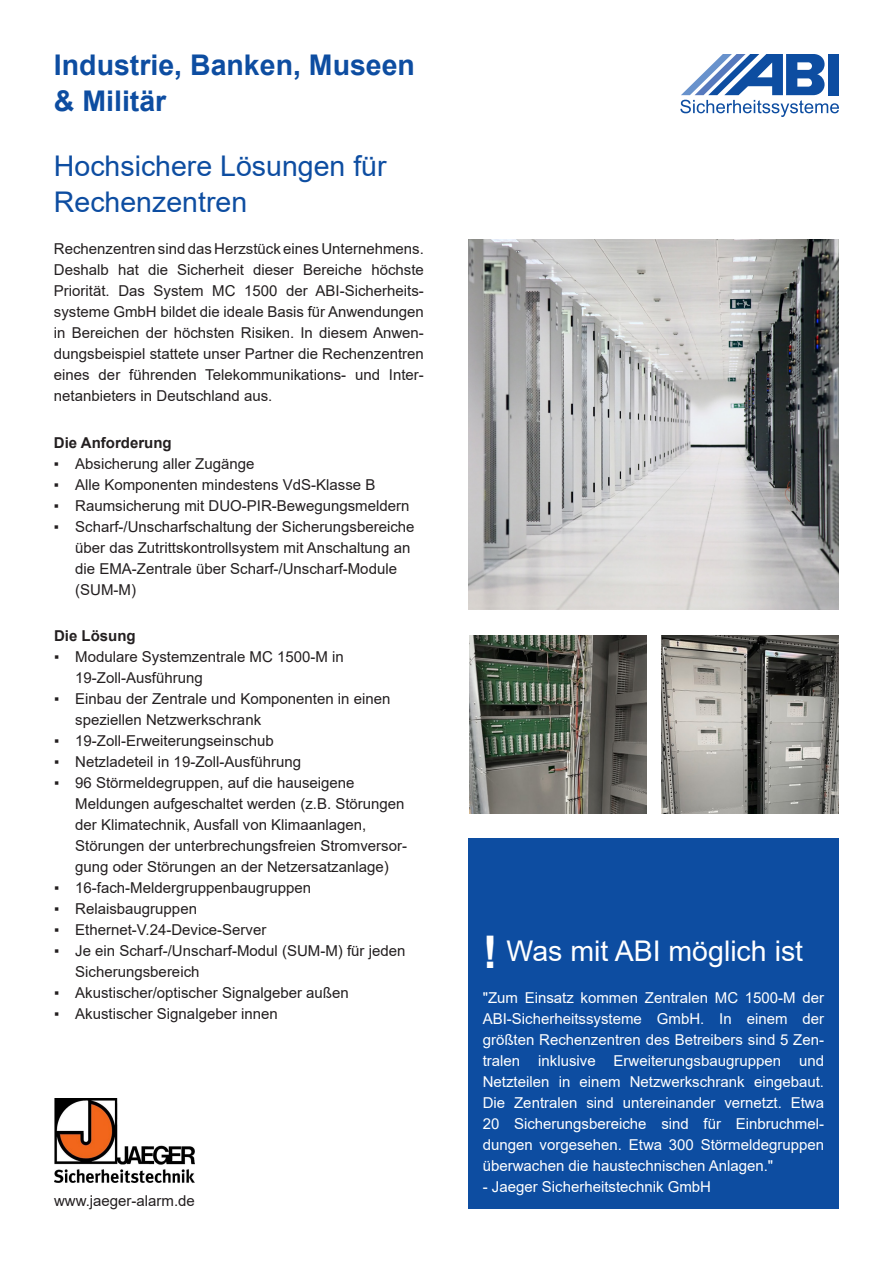
<style>
.page{position:relative;width:893px;height:1263px;background:#fff}
.page>*{position:absolute;margin:0;border:0;box-sizing:border-box;transform-origin:0 0}
.t1{font:700 45px "Arial";color:#fff}
.t2{font:28.5px/36px "Arial";color:#0d4da1}
.t3{font:700 28.5px/36px "Arial";color:#0d4da1}
.t4{font:28.5px "Arial";color:#fff}
.t5{font:15px/21px "Arial";color:#231f20}
.t6{font:15px/21px "Arial";color:#fff;text-align:justify}
.t7{font:700 15px "Arial";color:#231f20}
</style>
<div class="page">
<div style="left:469px;top:839px;width:370px;height:370px;background:#0d4da1"></div>
<svg style="left:680px;top:54px;width:159px;height:63px"></svg>
<img style="left:469px;top:636px;width:177px;height:177px">
<img style="left:661px;top:636px;width:178px;height:177px">
<img style="left:469px;top:239px;width:370px;height:370px">
<img style="left:54px;top:1098px;width:141px;height:84px">
<h2 class="t3" style="left:54px;top:47px;width:363px">Industrie, Banken, Museen &amp; Militär</h2>
<h2 class="t2" style="left:54px;top:148px;width:334px">Hochsichere Lösungen für<br>Rechenzentren</h2>
<p class="t5" style="left:54px;top:238px;width:372px;text-align:justify">Rechenzentren sind das Herzstück eines Unternehmens.<br>Deshalb hat die Sicherheit dieser Bereiche höchste Priorität. Das System MC 1500 der ABI-Sicherheits&shy;systeme GmbH bildet die ideale Basis für Anwendungen in Bereichen der höchsten Risiken. In diesem Anwen&shy;dungsbeispiel stattete unser Partner die Rechenzentren eines der führenden Telekommunikations- und Inter&shy;netanbieters in Deutschland aus.</p>
<p class="t7" style="left:54px;top:432px;width:119px">Die Anforderung</p>
<p class="t5" style="left:54px;top:453px;width:202px">▪ Absicherung aller Zugänge</p>
<p class="t5" style="left:54px;top:474px;width:323px">▪ Alle Komponenten mindestens VdS-Klasse B</p>
<p class="t5" style="left:54px;top:495px;width:357px">▪ Raumsicherung mit DUO-PIR-Bewegungsmeldern</p>
<p class="t5" style="left:75px;top:516px;width:341px;text-indent:-21px">▪ Scharf-/Unscharfschaltung der Sicherungsbereiche über das Zutrittskontrollsystem mit Anschaltung an die EMA-Zentrale über Scharf-/Unscharf-Module (SUM-M)</p>
<p class="t7" style="left:54px;top:625px;width:83px">Die Lösung</p>
<p class="t5" style="left:75px;top:646px;width:270px;text-indent:-21px">▪ Modulare Systemzentrale MC 1500-M in<br>19-Zoll-Ausführung</p>
<p class="t5" style="left:75px;top:688px;width:317px;text-indent:-21px">▪ Einbau der Zentrale und Komponenten in einen speziellen Netzwerkschrank</p>
<p class="t5" style="left:54px;top:730px;width:221px">▪ 19-Zoll-Erweiterungseinschub</p>
<p class="t5" style="left:54px;top:751px;width:249px">▪ Netzladeteil in 19-Zoll-Ausführung</p>
<p class="t5" style="left:75px;top:772px;width:333px;text-indent:-21px">▪ 96 Störmeldegruppen, auf die hauseigene Meldungen aufgeschaltet werden (z.B. Störungen der Klimatechnik, Ausfall von Klimaanlagen, Störungen der unterbrechungsfreien Stromversor&shy;gung oder Störungen an der Netzersatzanlage)</p>
<p class="t5" style="left:54px;top:877px;width:259px">▪ 16-fach-Meldergruppenbaugruppen</p>
<p class="t5" style="left:54px;top:898px;width:144px">▪ Relaisbaugruppen</p>
<p class="t5" style="left:54px;top:919px;width:214px">▪ Ethernet-V.24-Device-Server</p>
<p class="t5" style="left:75px;top:940px;width:332px;text-indent:-21px">▪ Je ein Scharf-/Unscharf-Modul (SUM-M) für jeden<br>Sicherungsbereich</p>
<p class="t5" style="left:54px;top:982px;width:296px">▪ Akustischer/optischer Signalgeber außen</p>
<p class="t5" style="left:54px;top:1003px;width:225px">▪ Akustischer Signalgeber innen</p>
<p class="t5" style="left:54px;top:1190px;width:142px">www.jaeger-alarm.de</p>
<h1 class="t1" style="left:483px;top:920px;width:16px">!</h1>
<h2 class="t4" style="left:506px;top:931px;width:298px">Was mit ABI möglich ist</h2>
<p class="t6" style="left:483px;top:987px;width:343px">"Zum Einsatz kommen Zentralen MC 1500-M der ABI-Sicherheitssysteme GmbH. In einem der größten Rechenzentren des Betreibers sind 5 Zen&shy;tralen inklusive Erweiterungsbaugruppen und Netzteilen in einem Netzwerkschrank eingebaut.<br>Die Zentralen sind untereinander vernetzt. Etwa 20 Sicherungsbereiche sind für Einbruchmel&shy;dungen vorgesehen. Etwa 300 Störmeldegruppen überwachen die haustechnischen Anlagen."</p>
<p class="t6" style="left:483px;top:1176px;width:230px">- Jaeger Sicherheitstechnik GmbH</p>
</div>
